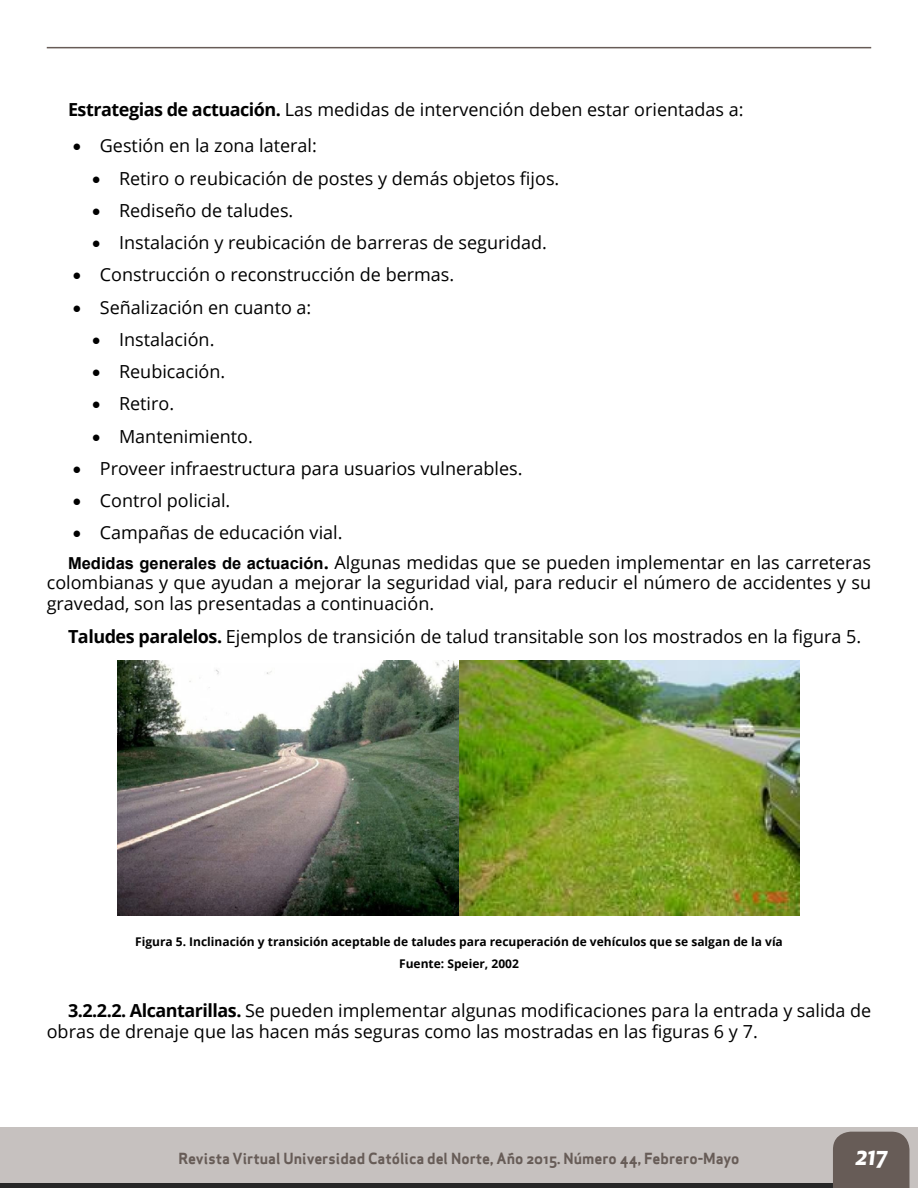
<style>
.page{position:relative;width:918px;height:1188px;background:#fff}
.page>*{position:absolute;margin:0;border:0;box-sizing:border-box;transform-origin:0 0}
.t1{font:italic 700 22.5px "Apex New";color:#fff}
.t2{font:18px/20.7px "Open Sans";color:#000}
.t3{font:15px "Apex Sans Bold ST";color:#675c57}
.t4{font:700 12px/22.4px "Open Sans";color:#000;text-align:center}
.s1{font-weight:700}
.s2{font-family:"Arial";font-weight:700;font-size:16.5px}
</style>
<div class="page">
<div style="left:0;top:1128px;width:918px;height:60px;background:#c6c1bf"></div>
<hr style="left:0;top:1184px;width:896px;height:4px;background:#262626">
<div style="left:833px;top:1132px;width:76px;height:56px;background:#675c57"></div>
<hr style="left:47px;top:47px;width:824px;height:1px;background:#675c57">
<img style="left:117px;top:660px;width:683px;height:255px">
<p class="t2" style="left:68px;top:98px;width:677px"><span class="s1">Estrategias de actuación.</span> Las medidas de intervención deben estar orientadas a:</p>
<p class="t2" style="left:73px;top:135px;width:246px">• Gestión en la zona lateral:</p>
<p class="t2" style="left:92px;top:167px;width:469px">• Retiro o reubicación de postes y demás objetos fijos.</p>
<p class="t2" style="left:92px;top:199px;width:203px">• Rediseño de taludes.</p>
<p class="t2" style="left:92px;top:232px;width:456px">• Instalación y reubicación de barreras de seguridad.</p>
<p class="t2" style="left:73px;top:264px;width:383px">• Construcción o reconstrucción de bermas.</p>
<p class="t2" style="left:73px;top:296px;width:240px">• Señalización en cuanto a:</p>
<p class="t2" style="left:92px;top:329px;width:124px">• Instalación.</p>
<p class="t2" style="left:92px;top:361px;width:135px">• Reubicación.</p>
<p class="t2" style="left:92px;top:393px;width:84px">• Retiro.</p>
<p class="t2" style="left:92px;top:425px;width:162px">• Mantenimiento.</p>
<p class="t2" style="left:73px;top:458px;width:451px">• Proveer infraestructura para usuarios vulnerables.</p>
<p class="t2" style="left:73px;top:490px;width:159px">• Control policial.</p>
<p class="t2" style="left:68px;top:518px;width:805px;line-height:29.2px">• Campañas de educación vial.<br><span class="s2">Medidas generales de actuación</span><span class="s1">.</span> Algunas medidas que se pueden implementar en las carreteras</p>
<p class="t2" style="left:47px;top:572px;width:826px">colombianas y que ayudan a mejorar la seguridad vial, para reducir el número de accidentes y su gravedad, son las presentadas a continuación.</p>
<p class="t2" style="left:68px;top:626px;width:795px"><span class="s1">Taludes paralelos.</span> Ejemplos de transición de talud transitable son los mostrados en la figura 5.</p>
<p class="t4" style="left:135px;top:930px;width:649px">Figura 5. Inclinación y transición aceptable de taludes para recuperación de vehículos que se salgan de la vía<br>Fuente: Speier, 2002</p>
<p class="t2" style="left:47px;top:1000px;width:826px;text-indent:21px"><span class="s1">3.2.2.2. Alcantarillas.</span> Se pueden implementar algunas modificaciones para la entrada y salida de obras de drenaje que las hacen más seguras como las mostradas en las figuras 6 y 7.</p>
<p class="t3" style="left:179px;top:1148px;width:562px">Revista Virtual Universidad Católica del Norte, Año 2015. Número 44, Febrero-Mayo</p>
<p class="t1" style="left:855px;top:1140px;width:33px">217</p>
</div>
